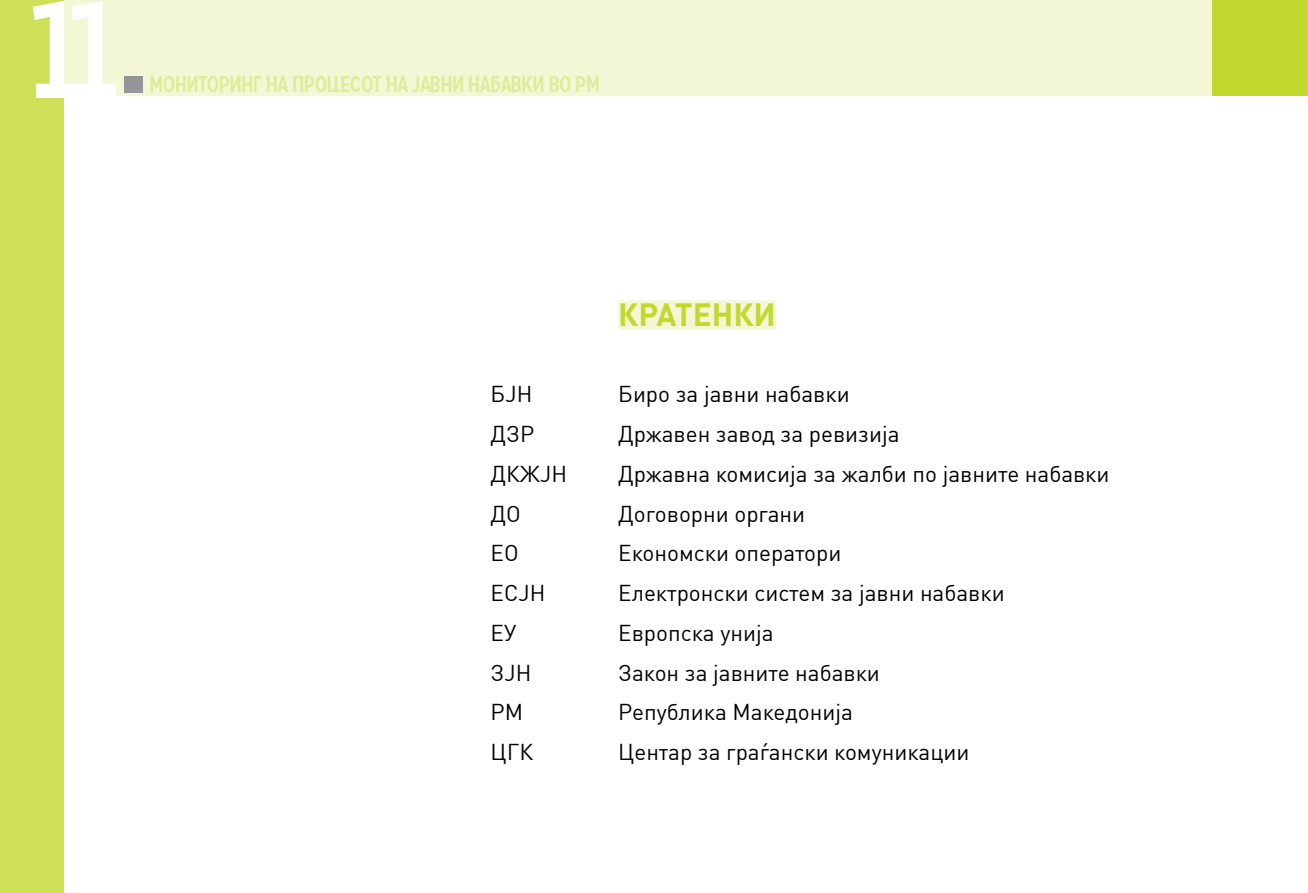
<style>
.page{position:relative;width:1308px;height:893px;background:#fff}
.page>*{position:absolute;margin:0;border:0;box-sizing:border-box;transform-origin:0 0}
.t1{font:134.33px "Carrosserie B";color:#fff}
.t2{font:700 31.5px "DIN Pro";color:#c1d82f}
.t3{font:22.5px "DIN Pro";color:#000}
.t4{font:22.5px "B Carrosserie";color:#e0eb97}
</style>
<div class="page">
<div style="left:0;top:0;width:1307px;height:96px;background:#f3f7d5"></div>
<div style="left:1212px;top:0;width:95px;height:96px;background:#c1d82f"></div>
<div style="left:0;top:0;width:64px;height:893px;background:#cedf58"></div>
<div style="left:124px;top:76px;width:19px;height:16px;background:#939598"></div>
<hr style="left:1307px;top:0;width:1px;height:96px;background:#c1d82f">
<div style="left:618px;top:300px;width:158px;height:30px;background:#f3f7d5"></div>
<h1 class="t1" style="left:26px;top:-35px;width:95px">11</h1>
<p class="t4" style="left:150px;top:69px;width:451px">MONITORING NA PROCESOT NA JAVNI NABAVKI VO RM</p>
<h2 class="t2" style="left:618px;top:294px;width:159px">КРАТЕНКИ</h2>
<p class="t3" style="left:490px;top:380px;width:43px">БЈН</p>
<p class="t3" style="left:618px;top:380px;width:233px">Биро за јавни набавки</p>
<p class="t3" style="left:490px;top:420px;width:45px">ДЗР</p>
<p class="t3" style="left:618px;top:420px;width:283px">Државен завод за ревизија</p>
<p class="t3" style="left:490px;top:459px;width:78px">ДКЖЈН</p>
<p class="t3" style="left:618px;top:459px;width:493px">Државна комисија за жалби по јавните набавки</p>
<p class="t3" style="left:490px;top:499px;width:32px">ДО</p>
<p class="t3" style="left:618px;top:499px;width:188px">Договорни органи</p>
<p class="t3" style="left:490px;top:539px;width:30px">ЕО</p>
<p class="t3" style="left:618px;top:539px;width:225px">Економски оператори</p>
<p class="t3" style="left:490px;top:579px;width:56px">ЕСЈН</p>
<p class="t3" style="left:618px;top:579px;width:388px">Електронски систем за јавни набавки</p>
<p class="t3" style="left:490px;top:619px;width:27px">ЕУ</p>
<p class="t3" style="left:618px;top:619px;width:157px">Европска унија</p>
<p class="t3" style="left:490px;top:658px;width:42px">ЗЈН</p>
<p class="t3" style="left:618px;top:658px;width:263px">Закон за јавните набавки</p>
<p class="t3" style="left:490px;top:698px;width:34px">РМ</p>
<p class="t3" style="left:618px;top:698px;width:236px">Република Македонија</p>
<p class="t3" style="left:490px;top:738px;width:44px">ЦГК</p>
<p class="t3" style="left:618px;top:738px;width:353px">Центар за граѓански комуникации</p>
</div>
